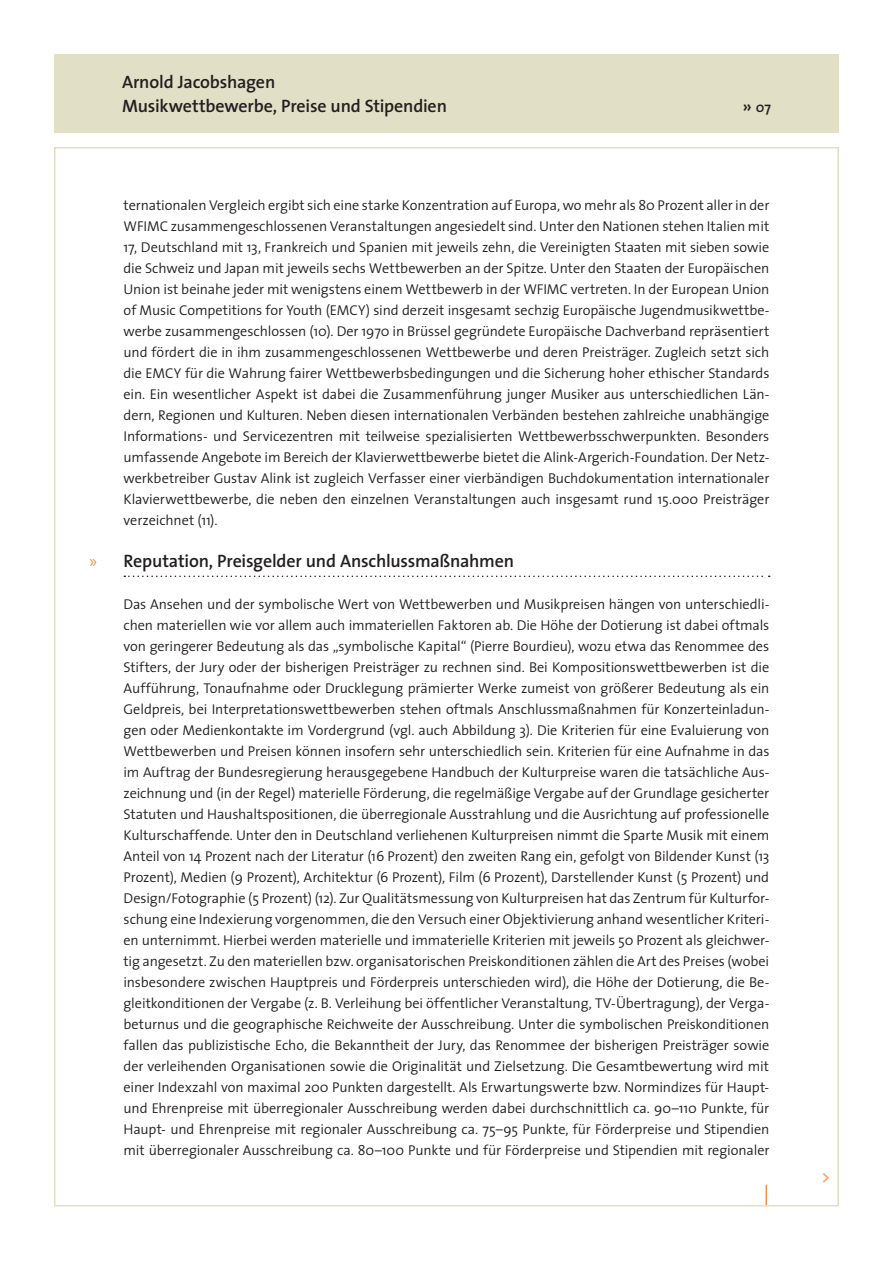
<style>
.page{position:relative;width:893px;height:1263px;background:#fff}
.page>*{position:absolute;margin:0;border:0;box-sizing:border-box;transform-origin:0 0}
.t1{font:600 18px/24px "The Sans";letter-spacing:-.01em;color:#231f20}
.t2{font:600 16.5px "The Sans";color:#f9a367}
.Fließtext{font:300 14.25px/21px "The Sans";letter-spacing:-.01em;color:#231f20;text-align:justify}
.t3{font:600 14.25px "The Sans";color:#231f20}
.s1{font-size:18px}
.s2{font-family:"Myriad Pro";font-weight:400;color:#f68f46}
</style>
<div class="page">
<hr style="left:765px;top:1184px;width:2px;height:22px;background:#f68f46">
<div style="left:54px;top:54px;width:785px;height:79px;background:#e1dfc6"></div>
<svg style="left:124px;top:576px;width:646px;height:1px"></svg>
<p class="t1" style="left:122px;top:70px;width:326px">Arnold Jacobshagen<br>Musikwettbewerbe, Preise und Stipendien</p>
<p class="t3" style="left:742px;top:98px;width:30px"><span class="s1">»</span> 07</p>
<p class="Fließtext" style="left:124px;top:195px;width:647px">ternationalen Vergleich ergibt sich eine starke Konzentration auf Europa, wo mehr als 80 Prozent aller in der WFIMC zusammengeschlossenen Veranstaltungen angesiedelt sind. Unter den Nationen stehen Italien mit 17, Deutschland mit 13, Frankreich und Spanien mit jeweils zehn, die Vereinigten Staaten mit sieben sowie die Schweiz und Japan mit jeweils sechs Wettbewerben an der Spitze. Unter den Staaten der Europäischen Union ist beinahe jeder mit wenigstens einem Wettbewerb in der WFIMC vertreten. In der European Union of Music Competitions for Youth (EMCY) sind derzeit insgesamt sechzig Europäische Jugendmusikwettbe&shy;werbe zusammengeschlossen (10). Der 1970 in Brüssel gegründete Europäische Dachverband repräsentiert und fördert die in ihm zusammengeschlossenen Wettbewerbe und deren Preisträger. Zugleich setzt sich die EMCY für die Wahrung fairer Wettbewerbsbedingungen und die Sicherung hoher ethischer Standards ein. Ein wesentlicher Aspekt ist dabei die Zusammenführung junger Musiker aus unterschiedlichen Län&shy;dern, Regionen und Kulturen. Neben diesen internationalen Verbänden bestehen zahlreiche unabhängige Informations- und Servicezentren mit teilweise spezialisierten Wettbewerbsschwerpunkten. Besonders umfassende Angebote im Bereich der Klavierwettbewerbe bietet die Alink-Argerich-Foundation. Der Netz&shy;werkbetreiber Gustav Alink ist zugleich Verfasser einer vierbändigen Buchdokumentation internationaler Klavierwettbewerbe, die neben den einzelnen Veranstaltungen auch insgesamt rund 15.000 Preisträger verzeichnet (11).</p>
<p class="t1" style="left:90px;top:549px;width:426px"><span class="s2">»</span> Reputation, Preisgelder und Anschlussmaßnahmen</p>
<p class="Fließtext" style="left:124px;top:594px;width:647px">Das Ansehen und der symbolische Wert von Wettbewerben und Musikpreisen hängen von unterschiedli&shy;chen materiellen wie vor allem auch immateriellen Faktoren ab. Die Höhe der Dotierung ist dabei oftmals von geringerer Bedeutung als das „symbolische Kapital“ (Pierre Bourdieu), wozu etwa das Renommee des Stifters, der Jury oder der bisherigen Preisträger zu rechnen sind. Bei Kompositionswettbewerben ist die Aufführung, Tonaufnahme oder Drucklegung prämierter Werke zumeist von größerer Bedeutung als ein Geldpreis, bei Interpretationswettbewerben stehen oftmals Anschlussmaßnahmen für Konzerteinladun&shy;gen oder Medienkontakte im Vordergrund (vgl. auch Abbildung 3). Die Kriterien für eine Evaluierung von Wettbewerben und Preisen können insofern sehr unterschiedlich sein. Kriterien für eine Aufnahme in das im Auftrag der Bundesregierung herausgegebene Handbuch der Kulturpreise waren die tatsächliche Aus&shy;zeichnung und (in der Regel) materielle Förderung, die regelmäßige Vergabe auf der Grundlage gesicherter Statuten und Haushaltspositionen, die überregionale Ausstrahlung und die Ausrichtung auf professionelle Kulturschaffende. Unter den in Deutschland verliehenen Kulturpreisen nimmt die Sparte Musik mit einem Anteil von 14 Prozent nach der Literatur (16 Prozent) den zweiten Rang ein, gefolgt von Bildender Kunst (13<br>Prozent), Medien (9 Prozent), Architektur (6 Prozent), Film (6 Prozent), Darstellender Kunst (5 Prozent) und Design/Fotographie (5 Prozent) (12). Zur Qualitätsmessung von Kulturpreisen hat das Zentrum für Kulturfor&shy;schung eine Indexierung vorgenommen, die den Versuch einer Objektivierung anhand wesentlicher Kriteri&shy;en unternimmt. Hierbei werden materielle und immaterielle Kriterien mit jeweils 50 Prozent als gleichwer&shy;tig angesetzt. Zu den materiellen bzw. organisatorischen Preiskonditionen zählen die Art des Preises (wobei insbesondere zwischen Hauptpreis und Förderpreis unterschieden wird), die Höhe der Dotierung, die Be&shy;gleitkonditionen der Vergabe (z. B. Verleihung bei öffentlicher Veranstaltung, TV-Übertragung), der Verga&shy;beturnus und die geographische Reichweite der Ausschreibung. Unter die symbolischen Preiskonditionen fallen das publizistische Echo, die Bekanntheit der Jury, das Renommee der bisherigen Preisträger sowie der verleihenden Organisationen sowie die Originalität und Zielsetzung. Die Gesamtbewertung wird mit einer Indexzahl von maximal 200 Punkten dargestellt. Als Erwartungswerte bzw. Normindizes für Haupt&shy;und Ehrenpreise mit überregionaler Ausschreibung werden dabei durchschnittlich ca. 90–110 Punkte, für Haupt- und Ehrenpreise mit regionaler Ausschreibung ca. 75–95 Punkte, für Förderpreise und Stipendien mit überregionaler Ausschreibung ca. 80–100 Punkte und für Förderpreise und Stipendien mit regionaler</p>
<p class="t2" style="left:822px;top:1166px;width:10px">&gt;</p>
</div>
